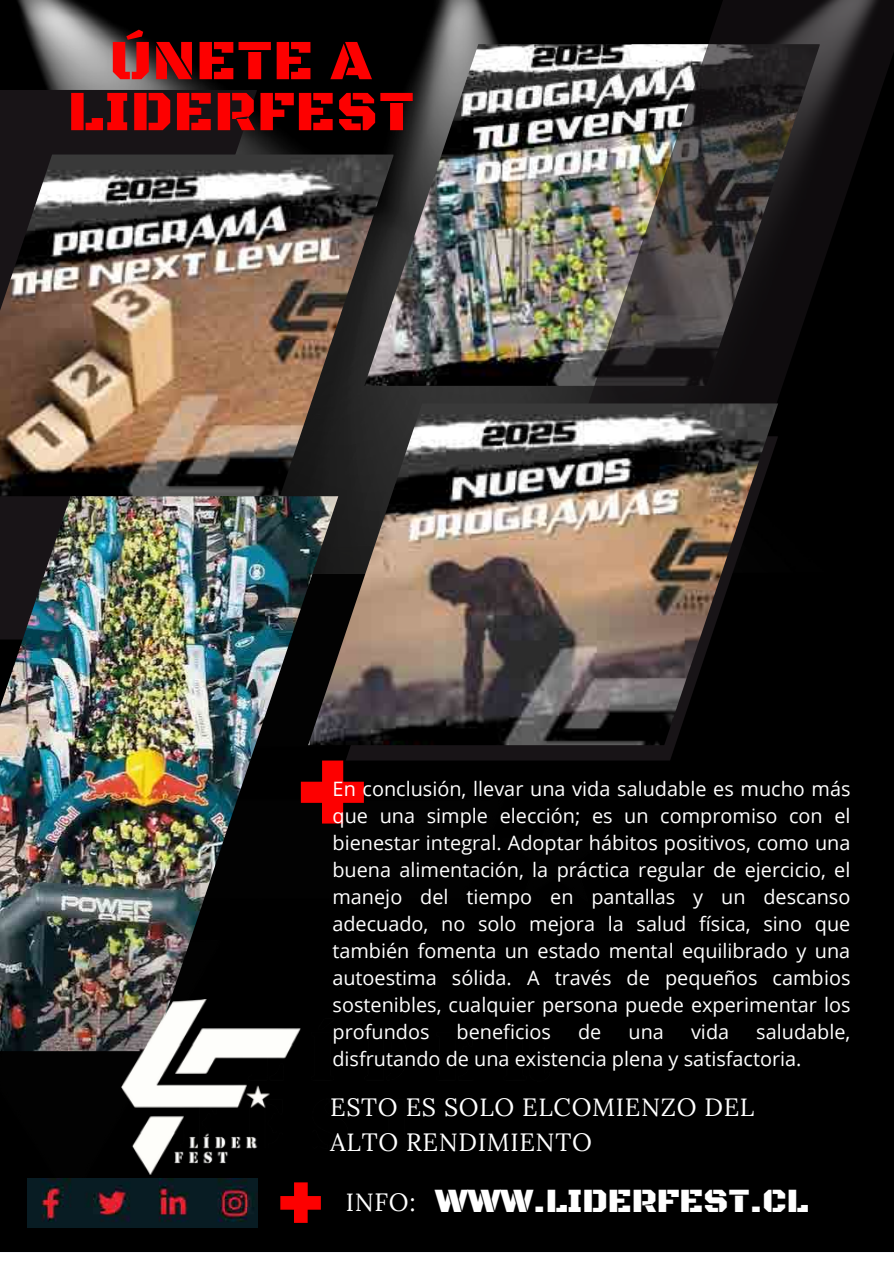
<style>
.page{position:relative;width:894px;height:1264px;background:#fff}
.page>*{position:absolute;margin:0;border:0;box-sizing:border-box;transform-origin:0 0}
.t1{font:57.45px/51px "Black Ops One";letter-spacing:.02em;color:#fd0000;text-align:center}
.t2{font:34.65px "Black Ops One";color:#fff}
.t3{font:24.9px/34.8px "Lora";letter-spacing:.025em;color:#fff}
.t4{font:19.8px/27px "Open Sans";color:#fff;text-align:justify}
.s1{font-family:"Lora";font-size:24.9px}
</style>
<div class="page">
<div style="left:0;top:0;width:893px;height:1251px;background:#000"></div>
<img style="left:17px;top:0;width:555px;height:403px">
<div style="left:0;top:90px;width:257px;height:64px;background:#181417"></div>
<div style="left:346px;top:745px;width:329px;height:15px;background:#181417"></div>
<img style="left:0;top:154px;width:393px;height:342px">
<img style="left:364px;top:44px;width:208px;height:342px">
<svg style="left:572px;top:0;width:321px;height:403px"></svg>
<img style="left:308px;top:403px;width:470px;height:342px">
<img style="left:0;top:496px;width:338px;height:555px">
<svg style="left:301px;top:760px;width:63px;height:63px"></svg>
<svg style="left:280px;top:1182px;width:41px;height:40px"></svg>
<img style="left:122px;top:999px;width:179px;height:175px">
<img style="left:27px;top:1178px;width:230px;height:49px">
<h1 class="t1" style="left:68px;top:37px;width:347px">ÚNETE A<br>LIDERFEST</h1>
<p class="t4" style="left:332px;top:775px;width:519px">En conclusión, llevar una vida saludable es mucho más que una simple elección; es un compromiso con el bienestar integral. Adoptar hábitos positivos, como una buena alimentación, la práctica regular de ejercicio, el manejo del tiempo en pantallas y un descanso adecuado, no solo mejora la salud física, sino que también fomenta un estado mental equilibrado y una autoestima sólida. A través de pequeños cambios sostenibles, cualquier persona puede experimentar los profundos</p>
<p class="t4" style="left:456px;top:1018px;width:96px">beneficios</p>
<p class="t4" style="left:578px;top:1018px;width:25px">de</p>
<p class="t4" style="left:628px;top:1018px;width:37px">una</p>
<p class="t4" style="left:690px;top:1018px;width:40px">vida</p>
<p class="t4" style="left:332px;top:1018px;width:519px;text-indent:423px">saludable, disfrutando de una existencia plena y satisfactoria.</p>
<p class="t3" style="left:330px;top:1087px;width:425px">ESTO ES SOLO ELCOMIENZO DEL<br>ALTO RENDIMIENTO</p>
<h2 class="t2" style="left:345px;top:1180px;width:464px"><span class="s1">INFO:</span> WWW.LIDERFEST.CL</h2>
</div>
